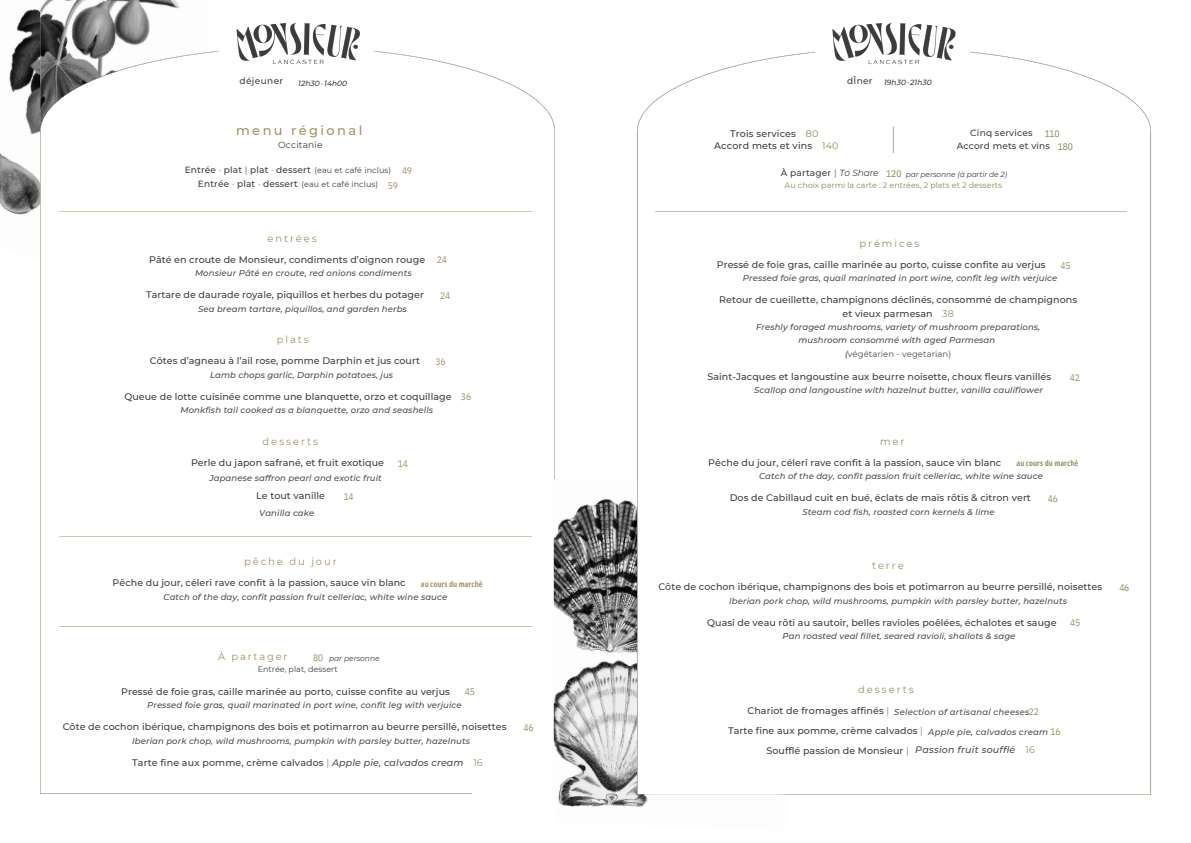
<style>
.page{position:relative;width:1191px;height:843px;background:#fff}
.page>*{position:absolute;margin:0;border:0;box-sizing:border-box;transform-origin:0 0}
.t1{font:500 13px "Montserrat";letter-spacing:.185em;color:#a39161}
.t2{font:10px "Montserrat";letter-spacing:.19em;color:#a39161}
.t3{font:10px "Montserrat";letter-spacing:.19em;color:#8c9765}
.t4{font:500 9.5px/13.5px "Montserrat";letter-spacing:.005em;color:#3f3e3f;text-align:center}
.t5{font:italic 500 9.5px "Montserrat";letter-spacing:.025em;color:#4c4c4e}
.t6{font:9.5px "IBM Plex Sans Cond";letter-spacing:-.015em;color:#8c9765}
.t7{font:9.5px "IBM Plex Sans Cond";letter-spacing:-.015em;color:#a39161}
.t8{font:9.5px "IBM Plex Sans Cond";letter-spacing:-.01em;color:#828f56}
.t9{font:9.5px "Montserrat";color:#8c9765}
.t10{font:500 9px "Montserrat";letter-spacing:.02em;color:#3f3e3f}
.t11{font:9px "Montserrat";letter-spacing:.02em;color:#3f3e3f}
.t12{font:500 9px "Montserrat";letter-spacing:.04em;color:#3f3e3f}
.t13{font:italic 500 8.5px/12.8px "Montserrat";letter-spacing:.01em;color:#4c4c4e;text-align:center}
.t14{font:8.5px "Montserrat";letter-spacing:.005em;color:#4c4c4e}
.t15{font:8px "Montserrat";letter-spacing:.01em;color:#3f3e3f}
.t16{font:8px "Montserrat";color:#828f56}
.t17{font:700 8px "Open Sans Condensed";letter-spacing:.01em;color:#a39161}
.t18{font:700 8px "Open Sans Condensed";letter-spacing:.01em;color:#8c9765}
.t19{font:italic 7.5px "Montserrat";letter-spacing:-.015em;color:#3f3e3f}
.t20{font:italic 500 7.5px "Montserrat";letter-spacing:.005em;color:#3f3e3f}
.s1{color:#ab9a6d}
.s2{color:#828f56}
.s3{font-weight:400;color:#828f56}
.s4{font-weight:400;font-style:italic}
.s5{font-style:italic;color:#4c4c4e}
.s6{font-weight:400;color:#8c9765}
.s7{font-weight:500;font-style:italic}
.s8{font-weight:400;font-style:normal;color:#8c9765}
</style>
<div class="page">
<img style="left:0;top:9px;width:40px;height:206px">
<img style="left:40px;top:0;width:139px;height:18px">
<img style="left:35px;top:18px;width:520px;height:776px">
<img style="left:637px;top:23px;width:514px;height:772px">
<img style="left:553px;top:478px;width:84px;height:330px">
<img style="left:637px;top:794px;width:148px;height:13px">
<svg style="left:471px;top:789px;width:85px;height:19px"></svg>
<h2 class="t12" style="left:239px;top:75px;width:45px">déjeuner</h2>
<h4 class="t10" style="left:847px;top:75px;width:27px">dÎner</h4>
<p class="t20" style="left:298px;top:78px;width:50px">12h30·14h00</p>
<p class="t20" style="left:884px;top:78px;width:49px">19h30· 21h30</p>
<h4 class="t1" style="left:236px;top:122px;width:128px">menu régional</h4>
<h4 class="t11" style="left:278px;top:139px;width:46px">Occitanie</h4>
<h3 class="t15" style="left:314px;top:165px;width:78px">(eau et café inclus)</h3>
<h3 class="t15" style="left:301px;top:179px;width:78px">(eau et café inclus)</h3>
<p class="t10" style="left:185px;top:164px;width:127px">Entrée <span class="s1">·</span> plat <span class="s2">|</span> plat <span class="s1">·</span> dessert</p>
<h4 class="t10" style="left:198px;top:179px;width:101px">Entrée <span class="s1">·</span> plat <span class="s1">·</span> dessert</h4>
<p class="t7" style="left:402px;top:164px;width:11px">49</p>
<p class="t7" style="left:388px;top:179px;width:12px">59</p>
<h2 class="t4" style="left:714px;top:127px;width:126px;line-height:12.8px">Trois services <span class="s3">80<br></span>Accord mets et vins <span class="s3">140</span></h2>
<p class="t10" style="left:780px;top:167px;width:99px">À partager <span class="s2">|</span> <span class="s4">To Share</span></p>
<h3 class="t10" style="left:970px;top:127px;width:64px">Cinq services</h3>
<h4 class="t8" style="left:1044px;top:127px;width:16px">110</h4>
<h4 class="t10" style="left:956px;top:141px;width:95px">Accord mets et vins</h4>
<h6 class="t8" style="left:1057px;top:140px;width:17px">180</h6>
<h5 class="t8" style="left:886px;top:167px;width:17px">120</h5>
<h4 class="t19" style="left:905px;top:170px;width:103px">par personne (à partir de 2)</h4>
<p class="t16" style="left:784px;top:180px;width:219px">Au choix parmi la carte : 2 entrées, 2 plats et 2 desserts</p>
<p class="t2" style="left:267px;top:232px;width:51px">entrées</p>
<h3 class="t4" style="left:149px;top:252px;width:277px">Pâté en croute de Monsieur, condiments d’oignon rouge</h3>
<h2 class="t4" style="left:146px;top:288px;width:279px">Tartare de daurade royale, piquillos et herbes du potager</h2>
<h2 class="t13" style="left:195px;top:266px;width:218px">Monsieur Pâté en croute, red onions condiments</h2>
<h3 class="t13" style="left:198px;top:302px;width:210px">Sea bream tartare, piquillos, and garden herbs</h3>
<p class="t2" style="left:277px;top:333px;width:33px">plats</p>
<h4 class="t4" style="left:150px;top:354px;width:271px">Côtes d’agneau à l’ail rose, pomme Darphin et jus court</h4>
<h5 class="t13" style="left:210px;top:368px;width:185px">Lamb chops garlic, Darphin potatoes, jus</h5>
<h2 class="t7" style="left:437px;top:253px;width:12px">24</h2>
<p class="t7" style="left:440px;top:289px;width:12px">24</p>
<p class="t7" style="left:435px;top:355px;width:12px">36</p>
<p class="t4" style="left:124px;top:389px;width:329px">Queue de lotte cuisinée comme une blanquette, orzo et coquillage</p>
<p class="t13" style="left:180px;top:403px;width:254px">Monkfish tail cooked as a blanquette, orzo and seashells</p>
<h4 class="t2" style="left:262px;top:435px;width:57px">desserts</h4>
<h2 class="t4" style="left:191px;top:455px;width:194px">Perle du japon safrané, et fruit exotique</h2>
<p class="t13" style="left:209px;top:471px;width:174px">Japanese saffron pearl and exotic fruit</p>
<h3 class="t7" style="left:344px;top:489px;width:11px">14</h3>
<h4 class="t4" style="left:256px;top:489px;width:70px">Le tout vanille</h4>
<h4 class="t13" style="left:259px;top:506px;width:57px">Vanilla cake</h4>
<p class="t7" style="left:398px;top:457px;width:11px">14</p>
<h4 class="t7" style="left:461px;top:390px;width:12px">36</h4>
<p class="t2" style="left:244px;top:555px;width:94px">pêche du jour</p>
<p class="t4" style="left:113px;top:576px;width:294px">Pêche du jour, céleri rave confit à la passion, sauce vin blanc</p>
<p class="t17" style="left:421px;top:578px;width:63px">au cours du marché</p>
<h4 class="t13" style="left:163px;top:590px;width:285px">Catch of the day, confit passion fruit celleriac, white wine sauce</h4>
<h4 class="t2" style="left:218px;top:650px;width:71px">À partager</h4>
<h3 class="t7" style="left:313px;top:651px;width:12px">80</h3>
<p class="t19" style="left:329px;top:653px;width:52px">par personne</p>
<h3 class="t15" style="left:258px;top:664px;width:81px">Entrée, plat, dessert</h3>
<h4 class="t4" style="left:121px;top:684px;width:330px">Pressé de foie gras, caille marinée au porto, cuisse confite au verjus</h4>
<h2 class="t4" style="left:63px;top:720px;width:445px">Côte de cochon ibérique, champignons des bois et potimarron au beurre persillé, noisettes</h2>
<h2 class="t6" style="left:465px;top:685px;width:12px">45</h2>
<h5 class="t13" style="left:147px;top:698px;width:316px">Pressed foie gras, quail marinated in port wine, confit leg with verjuice</h5>
<h2 class="t13" style="left:132px;top:734px;width:339px">Iberian pork chop, wild mushrooms, pumpkin with parsley butter, hazelnuts</h2>
<h2 class="t4" style="left:132px;top:755px;width:333px">Tarte fine aux pomme, crème calvados <span class="s3">|</span> <span class="s5">Apple pie, calvados cream</span></h2>
<p class="t9" style="left:473px;top:756px;width:11px">16</p>
<p class="t6" style="left:523px;top:721px;width:12px">46</p>
<h2 class="t3" style="left:859px;top:237px;width:61px">prémices</h2>
<h4 class="t4" style="left:716px;top:257px;width:330px">Pressé de foie gras, caille marinée au porto, cuisse confite au verjus</h4>
<h3 class="t6" style="left:1060px;top:259px;width:12px">45</h3>
<h4 class="t13" style="left:742px;top:272px;width:316px">Pressed foie gras, quail marinated in port wine, confit leg with verjuice</h4>
<h6 class="t4" style="left:719px;top:293px;width:359px">Retour de cueillette, champignons déclinés, consommé de champignons et vieux parmesan <span class="s6">38</span></h6>
<h6 class="t13" style="left:756px;top:320px;width:286px">Freshly foraged mushrooms, variety of mushroom preparations, mushroom consommé with aged Parmesan</h6>
<h6 class="t14" style="left:845px;top:349px;width:108px"><span class="s7">(</span>végétarien - vegetarian)</h6>
<h3 class="t4" style="left:707px;top:369px;width:345px">Saint-Jacques et langoustine aux beurre noisette, choux fleurs vanillés</h3>
<h6 class="t13" style="left:754px;top:384px;width:290px">Scallop and langoustine with hazelnut butter, vanilla cauliflower</h6>
<p class="t3" style="left:880px;top:435px;width:26px">mer</p>
<h4 class="t6" style="left:1069px;top:371px;width:12px">42</h4>
<p class="t4" style="left:708px;top:455px;width:294px">Pêche du jour, céleri rave confit à la passion, sauce vin blanc</p>
<h4 class="t4" style="left:729px;top:491px;width:302px">Dos de Cabillaud cuit en bué, éclats de maïs rôtis &amp; citron vert</h4>
<p class="t18" style="left:1016px;top:457px;width:63px">au cours du marché</p>
<h2 class="t13" style="left:759px;top:469px;width:285px">Catch of the day, confit passion fruit celleriac, white wine sauce</h2>
<p class="t6" style="left:1047px;top:492px;width:12px">46</p>
<h4 class="t13" style="left:802px;top:505px;width:194px">Steam cod fish, roasted corn kernels &amp; lime</h4>
<h3 class="t3" style="left:872px;top:559px;width:33px">terre</h3>
<h4 class="t4" style="left:658px;top:580px;width:445px">Côte de cochon ibérique, champignons des bois et potimarron au beurre persillé, noisettes</h4>
<h3 class="t13" style="left:729px;top:594px;width:339px">Iberian pork chop, wild mushrooms, pumpkin with parsley butter, hazelnuts</h3>
<h2 class="t4" style="left:707px;top:615px;width:351px">Quasi de veau rôti au sautoir, belles ravioles poêlées, échalotes et sauge</h2>
<h3 class="t13" style="left:782px;top:629px;width:234px">Pan roasted veal fillet, seared ravioli, shallots &amp; sage</h3>
<h5 class="t6" style="left:1070px;top:616px;width:12px">45</h5>
<h3 class="t6" style="left:1119px;top:581px;width:12px">46</h3>
<p class="t3" style="left:858px;top:683px;width:57px">desserts</p>
<p class="t4" style="left:747px;top:703px;width:143px">Chariot de fromages affinés <span class="s3">|</span></p>
<h3 class="t4" style="left:728px;top:723px;width:196px">Tarte fine aux pomme, crème calvados <span class="s3">|</span></h3>
<h2 class="t4" style="left:766px;top:743px;width:144px">Soufflé passion de Monsieur <span class="s3">|</span></h2>
<h2 class="t6" style="left:1028px;top:705px;width:12px">22</h2>
<h4 class="t13" style="left:894px;top:705px;width:137px">Selection of artisanal cheeses</h4>
<h2 class="t13" style="left:928px;top:725px;width:121px">Apple pie, calvados cream</h2>
<p class="t5" style="left:915px;top:743px;width:121px">Passion fruit soufflé <span class="s8">16</span></p>
<p class="t6" style="left:1050px;top:724px;width:11px">16</p>
</div>
